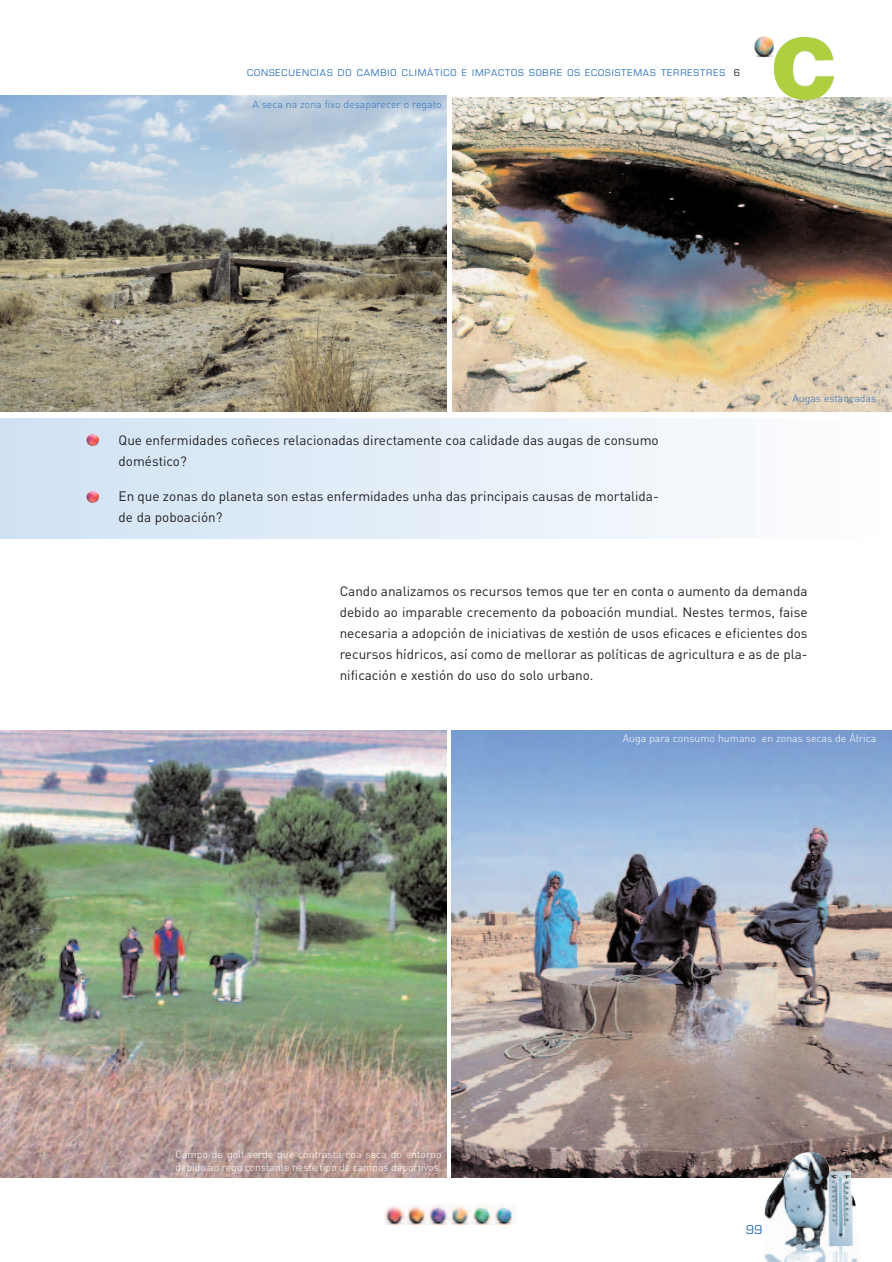
<style>
.page{position:relative;width:892px;height:1262px;background:#fff}
.page>*{position:absolute;margin:0;border:0;box-sizing:border-box;transform-origin:0 0}
.t1{font:13.5px/21px "DIN";color:#231f20}
.t2{font:12px "Eurostile";color:#3073ba}
.t3{font:300 10.5px/12.6px "DIN";color:#fff}
.t4{font:300 10.5px "DIN";color:#3073ba}
.t5{font:9px "Eurostile";letter-spacing:.105em;color:#3073ba}
.s1{color:#231f20}
</style>
<div class="page">
<img style="left:0;top:36px;width:892px;height:1226px">
<p class="t5" style="left:247px;top:69px;width:494px">CONSECUENCIAS DO CAMBIO CLIMÁTICO E IMPACTOS SOBRE OS ECOSISTEMAS TERRESTRES <span class="s1">6</span></p>
<p class="t4" style="left:252px;top:98px;width:191px">A seca na zona fixo desaparecer o regato</p>
<p class="t1" style="left:119px;top:430px;width:542px">Que enfermidades coñeces relacionadas directamente coa calidade das augas de consumo doméstico?</p>
<p class="t1" style="left:119px;top:486px;width:542px">En que zonas do planeta son estas enfermidades unha das principais causas de mortalida&shy;de da poboación?</p>
<p class="t4" style="left:793px;top:392px;width:85px">Augas estancadas</p>
<p class="t1" style="left:340px;top:580px;width:469px;text-align:justify">Cando analizamos os recursos temos que ter en conta o aumento da demanda debido ao imparable crecemento da poboación mundial. Nestes termos, faise necesaria a adopción de iniciativas de xestión de usos eficaces e eficientes dos recursos hídricos, así como de mellorar as políticas de agricultura e as de pla&shy;nificación e xestión do uso do solo urbano.</p>
<p class="t3" style="left:175px;top:1148px;width:268px">Campo de golf verde que contrasta coa seca do entorno debido ao rego constante neste tipo de campos deportivos.</p>
<p class="t3" style="left:623px;top:732px;width:255px">Auga para consumo humano en zonas secas de África</p>
<p class="t2" style="left:746px;top:1225px;width:18px">99</p>
</div>
